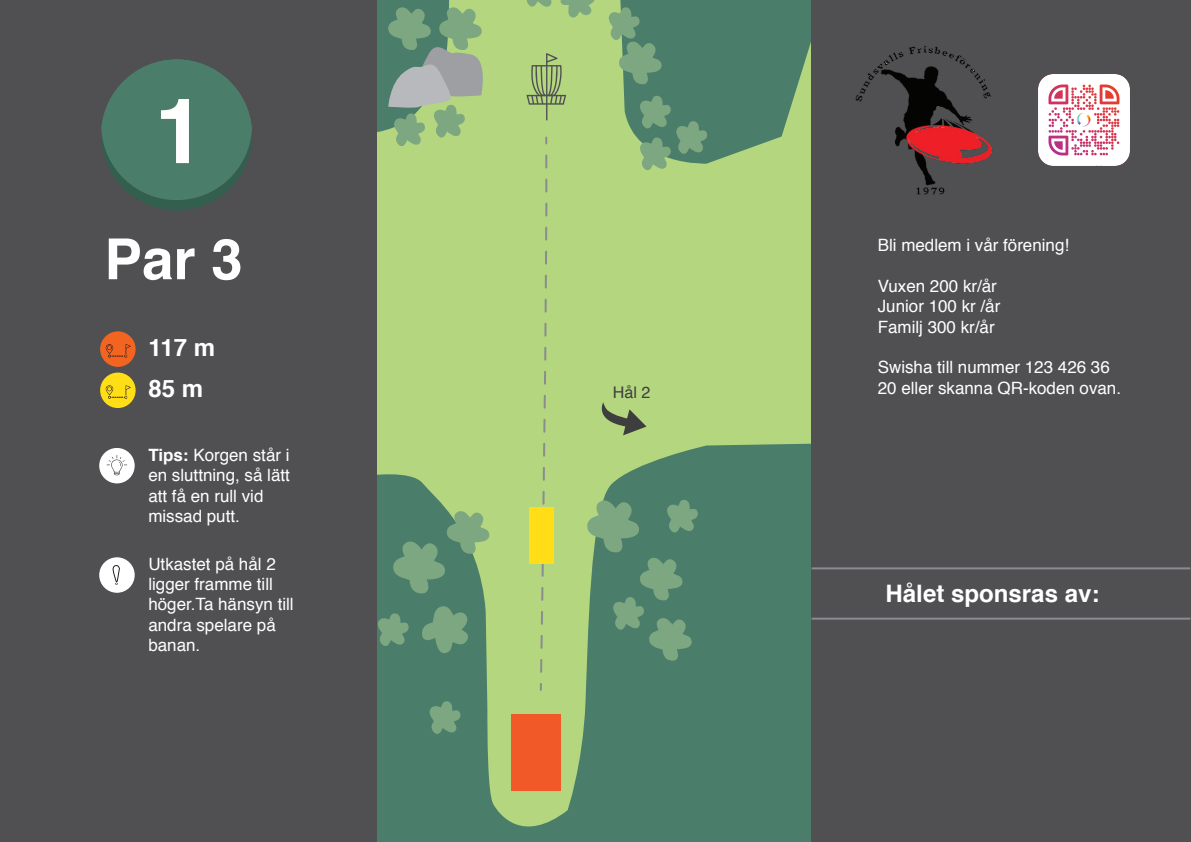
<style>
.page{position:relative;width:1191px;height:842px;background:#fff}
.page>*{position:absolute;margin:0;border:0;box-sizing:border-box;transform-origin:0 0}
.t1{font:700 90.5px "Helvetica";color:#fff}
.t2{font:700 56.6px "Helvetica";color:#fff}
.t3{font:700 24.1px "Helvetica";color:#fff}
.t4{font:700 24px "Helvetica";color:#fff}
.t5{font:17px/20.4px "Helvetica";color:#fff}
.t6{font:16.1px "Helvetica";color:#3e3e3f}
.s1{font-weight:700}
</style>
<div class="page">
<svg style="left:377px;top:0;width:434px;height:842px;background:#89b276"></svg>
<svg style="left:418px;top:606px;width:53px;height:48px;background:#649376"></svg>
<div style="left:510px;top:714px;width:50px;height:77px;background:#f15929"></div>
<svg style="left:377px;top:612px;width:33px;height:36px"></svg>
<svg style="left:539px;top:682px;width:4px;height:10px"></svg>
<svg style="left:539px;top:135px;width:9px;height:539px;background:#adcc80"></svg>
<svg style="left:427px;top:700px;width:35px;height:36px"></svg>
<svg style="left:392px;top:508px;width:97px;height:88px;background:#669473"></svg>
<svg style="left:586px;top:497px;width:113px;height:166px;background:#5c8c71"></svg>
<svg style="left:593px;top:402px;width:53px;height:33px;background:#91aa6c"></svg>
<div style="left:529px;top:507px;width:25px;height:56px;background:#ffdd17"></div>
<svg style="left:387px;top:5px;width:102px;height:143px;background:#8ead87"></svg>
<svg style="left:637px;top:95px;width:71px;height:77px;background:#6a9775"></svg>
<svg style="left:606px;top:6px;width:56px;height:80px;background:#75a177"></svg>
<svg style="left:527px;top:0;width:25px;height:10px"></svg>
<svg style="left:560px;top:0;width:34px;height:18px"></svg>
<div style="left:0;top:0;width:377px;height:842px;background:#505052"></div>
<div style="left:100px;top:331px;width:36px;height:36px;background:#f36421;border-radius:50%"></div>
<svg style="left:106px;top:344px;width:25px;height:14px"></svg>
<div style="left:99px;top:557px;width:36px;height:36px;background:#fff;border-radius:50%"></div>
<svg style="left:112px;top:565px;width:8px;height:20px"></svg>
<div style="left:100px;top:373px;width:36px;height:35px;background:#ffdd17;border-radius:50%"></div>
<svg style="left:106px;top:385px;width:25px;height:14px"></svg>
<svg style="left:101px;top:138px;width:151px;height:72px"></svg>
<div style="left:101px;top:59px;width:151px;height:141px;background:#4a7d6a;border-radius:50%"></div>
<div style="left:99px;top:448px;width:36px;height:35px;background:#fff;border-radius:50%"></div>
<svg style="left:107px;top:455px;width:20px;height:20px"></svg>
<svg style="left:526px;top:53px;width:40px;height:67px;background:#9db874"></svg>
<div style="left:811px;top:0;width:380px;height:842px;background:#505052"></div>
<img style="left:855px;top:46px;width:137px;height:149px">
<hr style="left:811px;top:567px;width:379px;height:2px;background:#8a8c8f">
<hr style="left:811px;top:618px;width:379px;height:2px;background:#8a8c8f">
<img style="left:1038px;top:75px;width:91px;height:91px">
<h1 class="t1" style="left:155px;top:58px;width:52px">1</h1>
<h2 class="t2" style="left:104px;top:214px;width:140px">Par 3</h2>
<p class="t5" style="left:877px;top:236px;width:193px">Bli medlem i vår förening!</p>
<p class="t5" style="left:877px;top:276px;width:124px">Vuxen 200 kr/år<br>Junior 100 kr /år<br>Familj 300 kr/år</p>
<p class="t5" style="left:877px;top:358px;width:245px">Swisha till nummer 123 426 36<br>20 eller skanna QR-koden ovan.</p>
<h3 class="t4" style="left:148px;top:328px;width:68px">117 m</h3>
<h3 class="t4" style="left:148px;top:369px;width:56px">85 m</h3>
<p class="t6" style="left:613px;top:380px;width:39px">Hål 2</p>
<p class="t5" style="left:148px;top:445px;width:143px"><span class="s1">Tips:</span> Korgen står i en sluttning, så lätt att få en rull vid missad putt.</p>
<p class="t5" style="left:148px;top:554px;width:147px">Utkastet på hål 2 ligger framme till höger.Ta hänsyn till andra spelare på banan.</p>
<h3 class="t3" style="left:885px;top:574px;width:215px">Hålet sponsras av:</h3>
</div>
